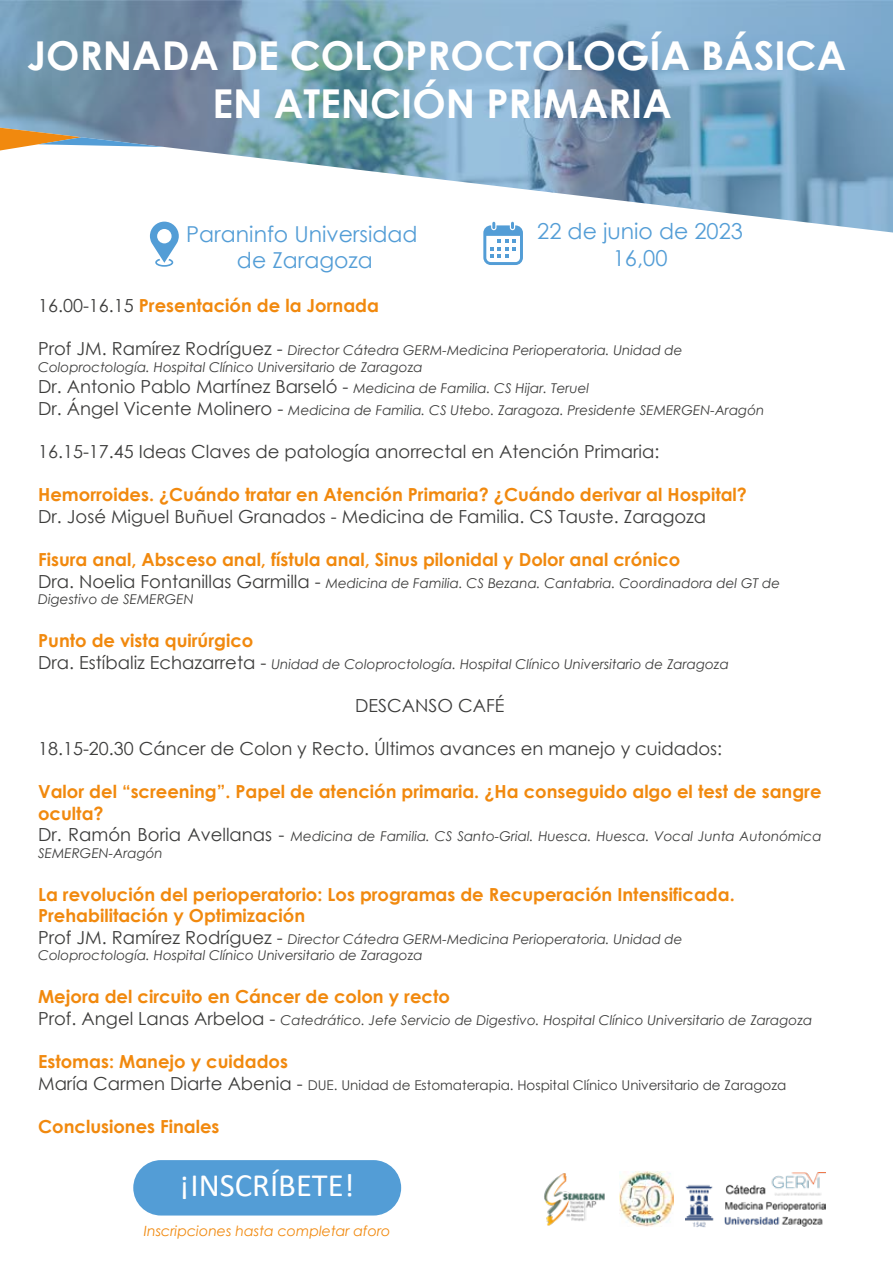
<style>
.page{position:relative;width:893px;height:1263px;background:#fff}
.page>*{position:absolute;margin:0;border:0;box-sizing:border-box;transform-origin:0 0}
.t1{font:700 39.75px/47.7px "Century Gothic";color:#fff;text-align:center}
.t2{font:32.7px "Calibri";color:#fff}
.t3{font:21.9px/26.4px "Century Gothic";color:#539dd6;text-align:center}
.t4{font:700 18px/21.6px "Century Gothic";color:#f1890e}
.t5{font:18px "Century Gothic";color:#3c3c3b}
.t6{font:italic 14.1px "Century Gothic";color:#f1890e}
.t7{font:italic 13.5px/16.2px "Century Gothic";color:#3c3c3b}
.t8{font:13.5px "Century Gothic";color:#3c3c3b}
.s1{font-weight:400;color:#3c3c3b}
.s2{font-style:normal;font-size:18px}
.s3{font-size:18px}
</style>
<div class="page">
<svg style="left:0;top:0;width:893px;height:128px;background:#789eb9"></svg>
<svg style="left:0;top:128px;width:893px;height:109px"></svg>
<svg style="left:0;top:128px;width:164px;height:22px"></svg>
<svg style="left:150px;top:222px;width:29px;height:45px"></svg>
<svg style="left:483px;top:222px;width:40px;height:43px"></svg>
<div style="left:133px;top:1160px;width:268px;height:55px;background:#539dd6;border-radius:28px"></div>
<img style="left:619px;top:1171px;width:55px;height:55px">
<img style="left:544px;top:1173px;width:61px;height:53px">
<img style="left:686px;top:1172px;width:139px;height:55px">
<h1 class="t1" style="left:27px;top:30px;width:820px">JORNADA DE COLOPROCTOLOGÍA BÁSICA<br>EN ATENCIÓN PRIMARIA</h1>
<h3 class="t3" style="left:186px;top:220px;width:233px">Paraninfo Universidad de Zaragoza</h3>
<h3 class="t3" style="left:537px;top:218px;width:207px">22 de junio de 2023<br>16,00</h3>
<h3 class="t4" style="left:38px;top:294px;width:342px"><span class="s1">16.00-16.15</span> Presentación de la Jornada</h3>
<p class="t7" style="left:38px;top:342px;width:646px"><span class="s2">Prof JM. Ramírez Rodríguez -</span> Director Cátedra GERM-Medicina Perioperatoria. Unidad de<br>Coloproctología. Hospital Clínico Universitario de Zaragoza</p>
<p class="t7" style="left:38px;top:377px;width:728px;line-height:21.6px"><span class="s2">Dr. Antonio Pablo Martínez Barseló -</span> Medicina de Familia. CS Hijar. Teruel<br><span class="s2">Dr. Ángel Vicente Molinero -</span> Medicina de Familia. CS Utebo. Zaragoza. Presidente SEMERGEN-Aragón</p>
<h3 class="t5" style="left:38px;top:439px;width:623px">16.15-17.45 Ideas Claves de patología anorrectal en Atención Primaria:</h3>
<h3 class="t4" style="left:38px;top:483px;width:710px">Hemorroides. ¿Cuándo tratar en Atención Primaria? ¿Cuándo derivar al Hospital?</h3>
<h3 class="t5" style="left:38px;top:504px;width:670px">Dr. José Miguel Buñuel Granados - Medicina de Familia. CS Tauste. Zaragoza</h3>
<h3 class="t4" style="left:38px;top:548px;width:644px">Fisura anal, Absceso anal, fístula anal, Sinus pilonidal y Dolor anal crónico</h3>
<p class="t7" style="left:38px;top:574px;width:744px"><span class="s2">Dra. Noelia Fontanillas Garmilla -</span> Medicina de Familia. CS Bezana. Cantabria. Coordinadora del GT de<br>Digestivo de SEMERGEN</p>
<h3 class="t4" style="left:38px;top:629px;width:217px">Punto de vista quirúrgico</h3>
<p class="t7" style="left:38px;top:655px;width:692px"><span class="s2">Dra. Estíbaliz Echazarreta -</span> Unidad de Coloproctología. Hospital Clínico Universitario de Zaragoza</p>
<h3 class="t5" style="left:355px;top:693px;width:151px">DESCANSO CAFÉ</h3>
<h3 class="t5" style="left:38px;top:736px;width:686px">18.15-20.30 Cáncer de Colon y Recto. Últimos avances en manejo y cuidados:</h3>
<h3 class="t4" style="left:38px;top:780px;width:785px">Valor del “screening”. Papel de atención primaria. ¿Ha conseguido algo el test de sangre oculta?</h3>
<p class="t7" style="left:38px;top:828px;width:785px"><span class="s2">Dr. Ramón Boria Avellanas -</span> Medicina de Familia. CS Santo-Grial. Huesca. Huesca. Vocal Junta Autonómica<br>SEMERGEN-Aragón</p>
<h3 class="t4" style="left:38px;top:883px;width:698px">La revolución del perioperatorio: Los programas de Recuperación Intensificada.<br>Prehabilitación y Optimización</h3>
<p class="t7" style="left:38px;top:931px;width:646px"><span class="s2">Prof JM. Ramírez Rodríguez -</span> Director Cátedra GERM-Medicina Perioperatoria. Unidad de<br>Coloproctología. Hospital Clínico Universitario de Zaragoza</p>
<h3 class="t4" style="left:38px;top:985px;width:413px">Mejora del circuito en Cáncer de colon y recto</h3>
<p class="t7" style="left:38px;top:1012px;width:776px"><span class="s2">Prof. Angel Lanas Arbeloa -</span> Catedrático. Jefe Servicio de Digestivo. Hospital Clínico Universitario de Zaragoza</p>
<h3 class="t4" style="left:38px;top:1050px;width:251px">Estomas: Manejo y cuidados</h3>
<p class="t8" style="left:38px;top:1075px;width:750px"><span class="s3">María Carmen Diarte Abenia -</span> DUE. Unidad de Estomaterapia. Hospital Clínico Universitario de Zaragoza</p>
<h3 class="t4" style="left:38px;top:1115px;width:183px">Conclusiones Finales</h3>
<h2 class="t2" style="left:180px;top:1162px;width:176px">¡INSCRÍBETE!</h2>
<p class="t6" style="left:144px;top:1221px;width:248px">Inscripciones hasta completar aforo</p>
</div>
